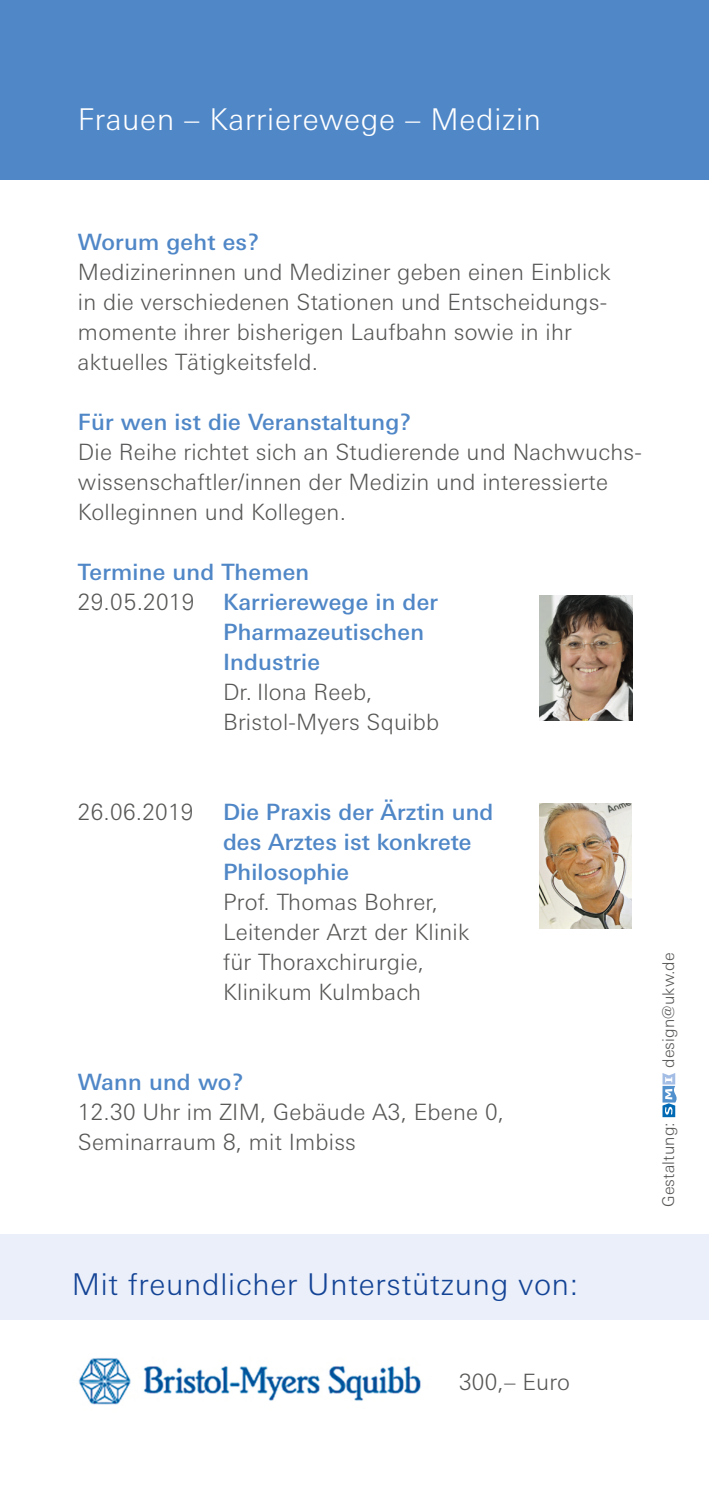
<style>
.page{position:relative;width:709px;height:1503px;background:#fff}
.page>*{position:absolute;margin:0;border:0;box-sizing:border-box;transform-origin:0 0}
.t1{font:300 30px "LT Univers Basic";letter-spacing:.025em;color:#134395}
.t2{font:300 30px "LT Univers Basic";letter-spacing:.025em;color:#fff}
.t3{font:300 22.5px/30px "LT Univers Basic";letter-spacing:.01em;color:#575756}
.t4{font:500 22.5px/30px "LT Univers Basic";letter-spacing:.01em;color:#5087c7}
.t5{font:300 16.25px "LT Univers Basic";letter-spacing:.01em;color:#575756}
</style>
<div class="page">
<div style="left:0;top:0;width:709px;height:179px;background:#5087c7"></div>
<div style="left:0;top:1234px;width:709px;height:85px;background:#eaeffa"></div>
<svg style="left:662px;top:1073px;width:15px;height:44px"></svg>
<img style="left:539px;top:595px;width:93px;height:125px">
<img style="left:78px;top:1358px;width:343px;height:47px">
<img style="left:539px;top:803px;width:92px;height:125px">
<h1 class="t2" style="left:78px;top:101px;width:465px">Frauen – Karrierewege – Medizin</h1>
<p class="t4" style="left:78px;top:227px;width:183px">Worum geht es?</p>
<p class="t3" style="left:78px;top:256px;width:534px">Medizinerinnen und Mediziner geben einen Einblick in die verschiedenen Stationen und Entscheidungs&shy;momente ihrer bisherigen Laufbahn sowie in ihr aktuelles Tätigkeitsfeld.</p>
<p class="t4" style="left:78px;top:407px;width:335px">Für wen ist die Veranstaltung?</p>
<p class="t3" style="left:78px;top:436px;width:565px">Die Reihe richtet sich an Studierende und Nachwuchs&shy;wissenschaftler/innen der Medizin und interessierte<br>Kolleginnen und Kollegen.</p>
<p class="t4" style="left:78px;top:557px;width:233px">Termine und Themen</p>
<p class="t3" style="left:78px;top:586px;width:118px">29.05.2019</p>
<p class="t4" style="left:223px;top:586px;width:216px">Karrierewege in der<br>Pharmazeutischen<br>Industrie</p>
<p class="t3" style="left:223px;top:676px;width:217px">Dr. Ilona Reeb,<br>Bristol-Myers Squibb</p>
<p class="t3" style="left:78px;top:796px;width:117px">26.06.2019</p>
<p class="t4" style="left:223px;top:796px;width:272px">Die Praxis der Ärztin und des Arztes ist konkrete<br>Philosophie</p>
<p class="t3" style="left:223px;top:886px;width:248px">Prof. Thomas Bohrer,<br>Leitender Arzt der Klinik für Thoraxchirurgie,<br>Klinikum Kulmbach</p>
<p class="t4" style="left:78px;top:1066px;width:167px">Wann und wo?</p>
<p class="t3" style="left:78px;top:1096px;width:427px">12.30 Uhr im ZIM, Gebäude A3, Ebene 0,<br>Seminarraum 8, mit Imbiss</p>
<p class="t5" style="left:658px;top:1068px;width:117px;rotate:-90deg">design@ukw.de</p>
<p class="t5" style="left:658px;top:1207px;width:87px;rotate:-90deg">Gestaltung:</p>
<h1 class="t1" style="left:72px;top:1266px;width:508px">Mit freundlicher Unterstützung von:</h1>
<p class="t3" style="left:459px;top:1366px;width:113px">300,– Euro</p>
</div>
